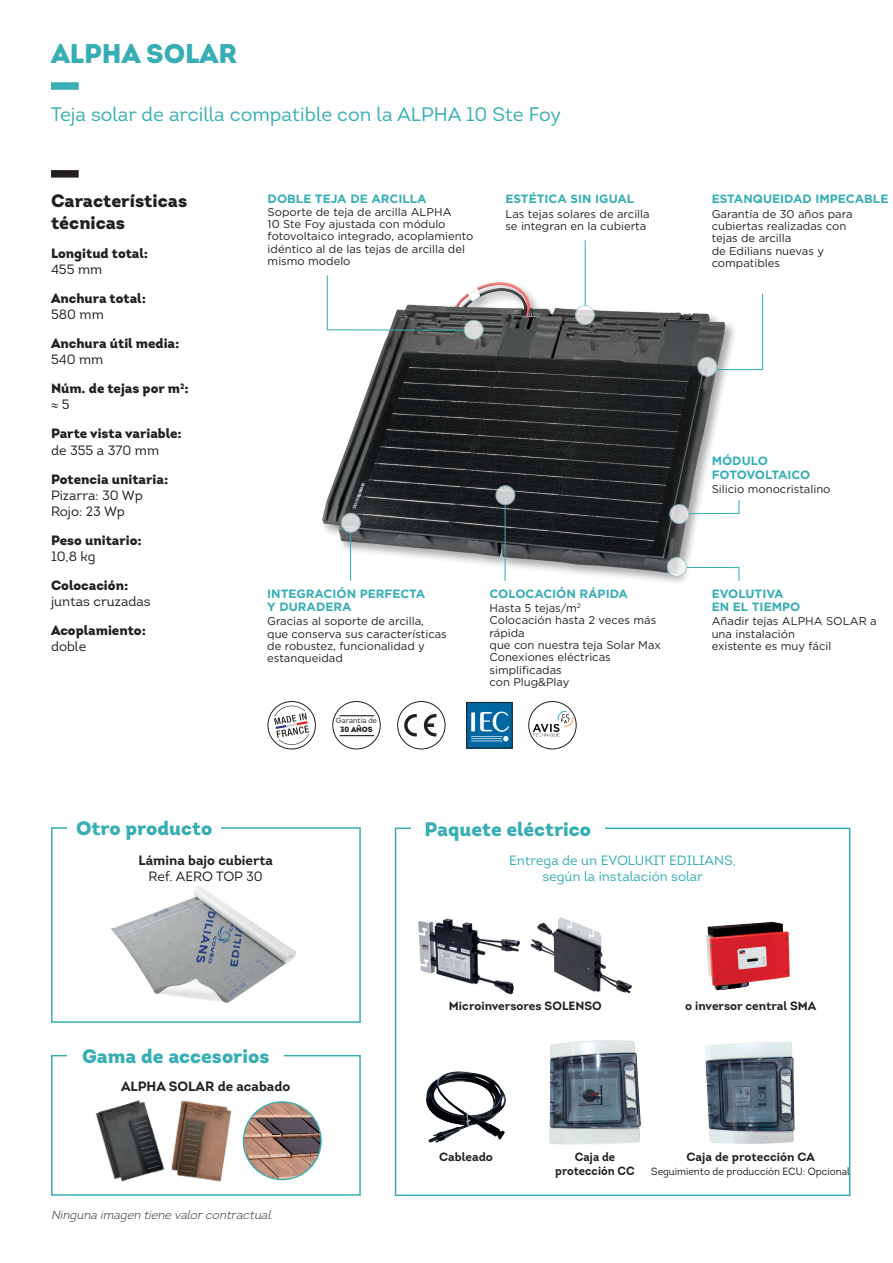
<style>
.page{position:relative;width:893px;height:1263px;background:#fff}
.page>*{position:absolute;margin:0;border:0;box-sizing:border-box;transform-origin:0 0}
.t1{font:900 27px "Intro";color:#36aeb4}
.t2{font:19.5px "Intro";color:#36aeb4}
.t3{font:900 19.5px "Intro";color:#36aeb4}
.t4{font:900 18px/21.6px "Intro";color:#231f20}
.t5{font:900 13.5px/29px "Intro";color:#231f20}
.t6{font:13.5px/16.2px "Intro";color:#231f20}
.t7{font:13.5px/16.2px "Intro";color:#36aeb4;text-align:center}
.t8{font:700 13.5px "Intro";color:#231f20}
.t9{font:700 12px/13.5px "Gotham";color:#36aeb4}
.t10{font:700 12px "Intro";color:#231f20}
.t11{font:italic 300 12px "Intro";color:#231f20}
.t12{font:700 12px/14.4px "Intro";color:#231f20;text-align:center;scale:.95 1}
.t13{font:11.25px/12.3px "Gotham";color:#231f20}
.t14{font:10.5px "Intro";color:#231f20;scale:.95 1}
.t15{font:7.5px "Intro";letter-spacing:-.005em;color:#231f20}
.t16{font:900 7.5px "Intro";color:#231f20}
.s1{font-weight:400}
</style>
<div class="page">
<div style="left:320px;top:279px;width:417px;height:307px;background:#231f20;opacity:.38"></div>
<img style="left:322px;top:287px;width:403px;height:286px">
<div style="left:51px;top:82px;width:28px;height:8px;background:#36aeb4"></div>
<div style="left:51px;top:170px;width:28px;height:8px;background:#231f20"></div>
<svg style="left:464px;top:320px;width:19px;height:19px"></svg>
<div style="left:464px;top:320px;width:20px;height:20px;border:1px solid #a4d1d5;border-radius:50%"></div>
<svg style="left:326px;top:275px;width:139px;height:56px"></svg>
<svg style="left:709px;top:293px;width:55px;height:78px"></svg>
<svg style="left:686px;top:499px;width:54px;height:16px"></svg>
<svg style="left:686px;top:566px;width:54px;height:16px"></svg>
<svg style="left:575px;top:306px;width:19px;height:19px"></svg>
<div style="left:575px;top:305px;width:20px;height:20px;border:1px solid #a4d1d5;border-radius:50%"></div>
<hr style="left:585px;top:240px;width:1px;height:66px;background:#36aeb4">
<svg style="left:698px;top:357px;width:19px;height:19px"></svg>
<div style="left:697px;top:357px;width:20px;height:20px;border:1px solid #a4d1d5;border-radius:50%"></div>
<svg style="left:341px;top:513px;width:19px;height:19px"></svg>
<div style="left:341px;top:513px;width:20px;height:20px;border:1px solid #a4d1d5;border-radius:50%"></div>
<hr style="left:350px;top:532px;width:1px;height:49px;background:#36aeb4">
<svg style="left:496px;top:486px;width:19px;height:19px"></svg>
<div style="left:495px;top:485px;width:20px;height:20px;border:1px solid #a4d1d5;border-radius:50%"></div>
<hr style="left:505px;top:505px;width:1px;height:76px;background:#36aeb4">
<svg style="left:670px;top:505px;width:19px;height:18px"></svg>
<div style="left:669px;top:504px;width:20px;height:20px;border:1px solid #a4d1d5;border-radius:50%"></div>
<svg style="left:268px;top:701px;width:47px;height:48px"></svg>
<div style="left:268px;top:701px;width:48px;height:48px;border:1px solid #231f20;border-radius:50%"></div>
<svg style="left:274px;top:705px;width:35px;height:40px"></svg>
<svg style="left:333px;top:701px;width:47px;height:48px"></svg>
<div style="left:332px;top:701px;width:49px;height:48px;border:1px solid #231f20;border-radius:50%"></div>
<hr style="left:339px;top:735px;width:35px;height:1px;background:#231f20">
<hr style="left:339px;top:715px;width:35px;height:1px;background:#231f20">
<div style="left:397px;top:701px;width:48px;height:48px;border:1px solid #231f20;border-radius:50%"></div>
<svg style="left:404px;top:714px;width:13px;height:22px"></svg>
<svg style="left:424px;top:714px;width:12px;height:22px"></svg>
<img style="left:529px;top:708px;width:47px;height:32px">
<div style="left:528px;top:701px;width:48px;height:48px;border:1px solid #231f20;border-radius:50%"></div>
<img style="left:468px;top:704px;width:43px;height:42px">
<div style="left:466px;top:702px;width:47px;height:46px;border:1px solid #231f20"></div>
<div style="left:51px;top:827px;width:310px;height:196px;border:2px solid #36aeb4"></div>
<div style="left:51px;top:1055px;width:310px;height:141px;border:2px solid #36aeb4"></div>
<div style="left:67px;top:821px;width:154px;height:23px;background:#fff"></div>
<div style="left:67px;top:1048px;width:217px;height:23px;background:#fff"></div>
<svg style="left:667px;top:557px;width:19px;height:19px"></svg>
<div style="left:667px;top:557px;width:20px;height:20px;border:1px solid #a4d1d5;border-radius:50%"></div>
<img style="left:111px;top:886px;width:185px;height:117px">
<img style="left:243px;top:1102px;width:78px;height:77px;border-radius:39px">
<div style="left:243px;top:1101px;width:79px;height:79px;border:1px solid #36aeb4;border-radius:50%"></div>
<img style="left:95px;top:1100px;width:60px;height:82px">
<img style="left:155px;top:1100px;width:77px;height:82px">
<div style="left:395px;top:827px;width:455px;height:369px;border:2px solid #36aeb4"></div>
<div style="left:411px;top:821px;width:194px;height:23px;background:#fff"></div>
<img style="left:705px;top:1041px;width:90px;height:103px">
<img style="left:549px;top:1040px;width:92px;height:105px">
<img style="left:426px;top:1071px;width:80px;height:72px">
<img style="left:706px;top:921px;width:84px;height:70px">
<img style="left:530px;top:917px;width:102px;height:77px">
<img style="left:418px;top:918px;width:102px;height:77px">
<div style="left:335px;top:718px;width:43px;height:15px;background:#fff"></div>
<h1 class="t1" style="left:51px;top:36px;width:188px">ALPHA SOLAR</h1>
<h2 class="t2" style="left:51px;top:102px;width:512px">Teja solar de arcilla compatible con la ALPHA 10 Ste Foy</h2>
<h3 class="t4" style="left:51px;top:190px;width:138px">Características técnicas</h3>
<p class="t5" style="left:51px;top:238px;width:99px">Longitud total:</p>
<p class="t6" style="left:51px;top:261px;width:53px">455 mm</p>
<p class="t5" style="left:51px;top:283px;width:96px">Anchura total:</p>
<p class="t6" style="left:51px;top:306px;width:54px">580 mm</p>
<p class="t5" style="left:51px;top:329px;width:130px">Anchura útil media:</p>
<p class="t5" style="left:51px;top:345px;width:139px"><span class="s1">540 mm<br></span>Núm. de tejas por m<sup>2</sup>:</p>
<p class="t5" style="left:51px;top:390px;width:132px">≈ <span class="s1">5<br></span>Parte vista variable:</p>
<p class="t6" style="left:51px;top:442px;width:110px">de 355 a 370 mm</p>
<p class="t5" style="left:51px;top:464px;width:119px">Potencia unitaria:</p>
<p class="t6" style="left:51px;top:487px;width:93px">Pizarra: 30 Wp<br>Rojo: 23 Wp</p>
<p class="t5" style="left:51px;top:525px;width:92px">Peso unitario:</p>
<p class="t6" style="left:51px;top:548px;width:46px">10,8 kg</p>
<p class="t5" style="left:51px;top:571px;width:79px">Colocación:</p>
<p class="t6" style="left:51px;top:593px;width:101px">juntas cruzadas</p>
<p class="t5" style="left:51px;top:616px;width:97px">Acoplamiento:</p>
<p class="t6" style="left:51px;top:638px;width:37px">doble</p>
<p class="t9" style="left:268px;top:192px;width:161px">DOBLE TEJA DE ARCILLA</p>
<p class="t13" style="left:268px;top:205px;width:207px">Soporte de teja de arcilla ALPHA<br>10 Ste Foy ajustada con módulo fotovoltaico integrado, acoplamiento idéntico al de las tejas de arcilla del mismo modelo</p>
<p class="t9" style="left:505px;top:192px;width:131px">ESTÉTICA SIN IGUAL</p>
<p class="t13" style="left:505px;top:207px;width:146px">Las tejas solares de arcilla se integran en la cubierta</p>
<p class="t9" style="left:267px;top:586px;width:160px">INTEGRACIÓN PERFECTA<br>Y DURADERA</p>
<p class="t13" style="left:267px;top:615px;width:181px">Gracias al soporte de arcilla, que conserva sus características de robustez, funcionalidad y estanqueidad</p>
<p class="t15" style="left:336px;top:716px;width:43px">Garantía de</p>
<p class="t16" style="left:340px;top:725px;width:34px">30 AÑOS</p>
<p class="t9" style="left:490px;top:586px;width:140px">COLOCACIÓN RÁPIDA</p>
<p class="t13" style="left:490px;top:602px;width:173px">Hasta 5 tejas/m<sup>2<br></sup>Colocación hasta 2 veces más rápida<br>que con nuestra teja Solar Max<br>Conexiones eléctricas simplificadas<br>con Plug&amp;Play</p>
<p class="t9" style="left:712px;top:192px;width:178px">ESTANQUEIDAD IMPECABLE</p>
<p class="t13" style="left:712px;top:207px;width:142px">Garantía de 30 años para cubiertas realizadas con tejas de arcilla<br>de Edilians nuevas y compatibles</p>
<p class="t9" style="left:712px;top:454px;width:100px">MÓDULO<br>FOTOVOLTAICO</p>
<p class="t13" style="left:712px;top:483px;width:120px">Silicio monocristalino</p>
<p class="t9" style="left:712px;top:586px;width:90px">EVOLUTIVA<br>EN EL TIEMPO</p>
<p class="t13" style="left:712px;top:615px;width:166px">Añadir tejas ALPHA SOLAR a una instalación<br>existente es muy fácil</p>
<h2 class="t3" style="left:76px;top:816px;width:138px">Otro producto</h2>
<p class="t8" style="left:138px;top:851px;width:136px">Lámina bajo cubierta</p>
<p class="t6" style="left:148px;top:868px;width:116px">Ref. AERO TOP 30</p>
<h2 class="t3" style="left:82px;top:1043px;width:189px">Gama de accesorios</h2>
<p class="t8" style="left:121px;top:1078px;width:171px">ALPHA SOLAR de acabado</p>
<p class="t11" style="left:51px;top:1207px;width:227px">Ninguna imagen tiene valorcontractual.</p>
<h2 class="t3" style="left:425px;top:816px;width:168px">Paquete eléctrico</h2>
<p class="t7" style="left:509px;top:852px;width:228px">Entrega de un EVOLUKIT EDILIANS, según la instalación solar</p>
<p class="t10" style="left:449px;top:998px;width:154px">Microinversores SOLENSO</p>
<p class="t10" style="left:685px;top:998px;width:133px">o inversor central SMA</p>
<p class="t10" style="left:439px;top:1149px;width:55px">Cableado</p>
<p class="t12" style="left:555px;top:1149px;width:85px">Caja de protección CC</p>
<p class="t10" style="left:686px;top:1149px;width:130px">Caja de protección CA</p>
<p class="t14" style="left:651px;top:1165px;width:211px">Seguimiento de producción ECU: Opcional</p>
</div>
